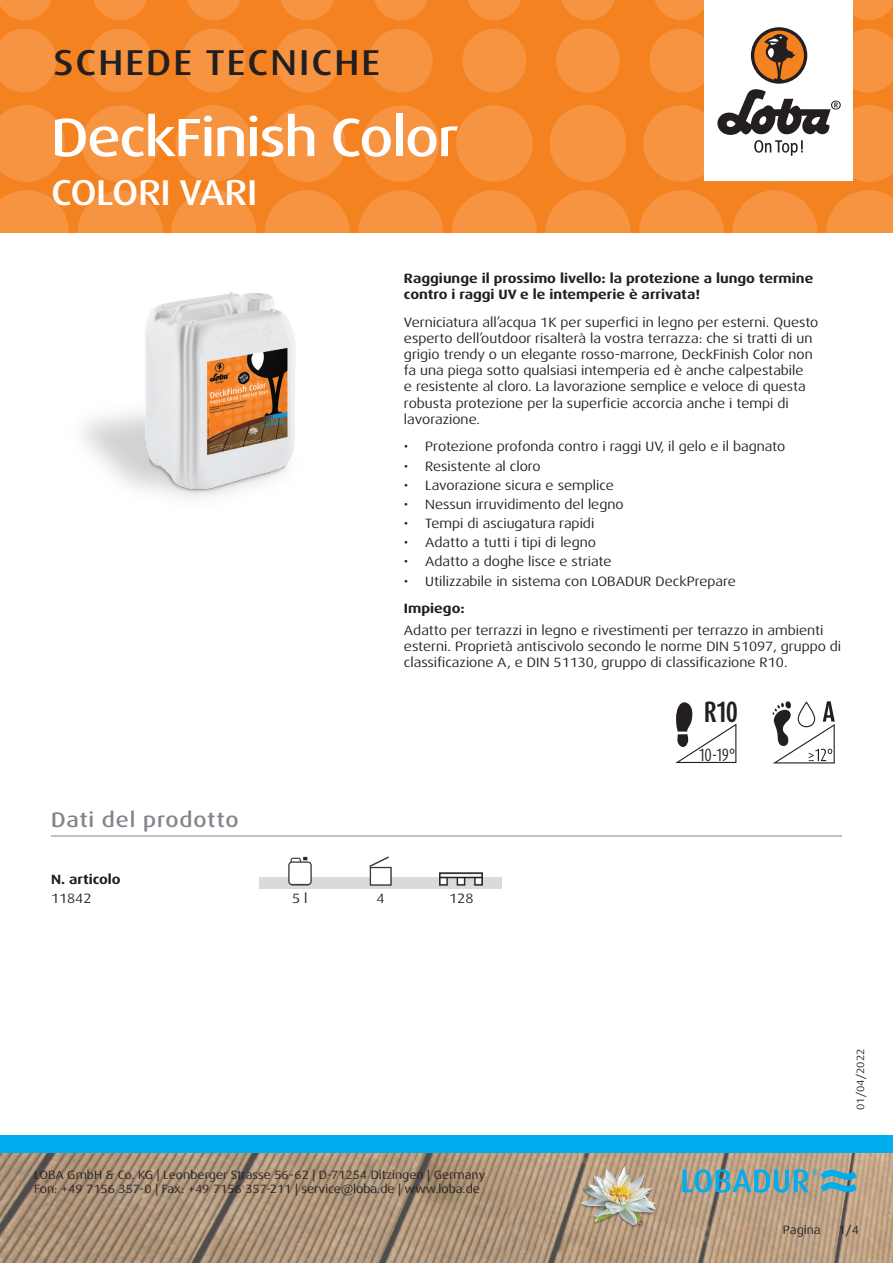
<style>
.page{position:relative;width:893px;height:1263px;background:#fff}
.page>*{position:absolute;margin:0;border:0;box-sizing:border-box;transform-origin:0 0}
.t1{font:500 expanded 54px "Dax Pro";letter-spacing:-.025em;color:#fff}
.t2{font:500 expanded 36px "Dax Pro";letter-spacing:.06em;color:#231f20}
.t3{font:500 expanded 36px "Dax Pro";letter-spacing:-.015em;color:#fff}
.Logos_Erweiterung{font:700 24.15px "Dax Compact OT";color:#231f20}
.Titel_grau{font:500 expanded 21px "Dax Pro";letter-spacing:.04em;color:#82858b}
.Logos_Erweiterung-2{font:14.55px "Dax Compact OT";color:#231f20}
.Text{font:expanded 13.5px/16.2px "Dax Pro";color:#231f20}
.Text_Bold{font:700 expanded 13.5px/16.2px "Dax Pro";color:#231f20}
.Text_zentriert{font:expanded 13.5px "Dax Pro";color:#231f20}
.t4{font:expanded 12px/14.4px "Dax Pro";color:#231f20}
.t5{font:expanded 10.5px "Dax Pro";color:#231f20}
</style>
<div class="page">
<div style="left:0;top:0;width:893px;height:233px;background:#f58220"></div>
<svg style="left:0;top:190px;width:69px;height:43px"></svg>
<svg style="left:78px;top:190px;width:85px;height:85px;fill:#f69441"></svg>
<svg style="left:171px;top:190px;width:85px;height:85px;fill:#f69441"></svg>
<svg style="left:265px;top:190px;width:85px;height:85px;fill:#f69441"></svg>
<svg style="left:358px;top:190px;width:85px;height:85px;fill:#f69441"></svg>
<svg style="left:545px;top:190px;width:85px;height:85px;fill:#f69441"></svg>
<svg style="left:452px;top:190px;width:85px;height:85px;fill:#f69441"></svg>
<svg style="left:732px;top:190px;width:85px;height:85px;fill:#f69441"></svg>
<svg style="left:639px;top:190px;width:85px;height:85px;fill:#f69441"></svg>
<svg style="left:826px;top:190px;width:67px;height:43px"></svg>
<svg style="left:0;top:105px;width:65px;height:77px"></svg>
<svg style="left:82px;top:105px;width:76px;height:77px"></svg>
<svg style="left:175px;top:105px;width:77px;height:77px"></svg>
<svg style="left:269px;top:105px;width:76px;height:77px"></svg>
<svg style="left:456px;top:105px;width:77px;height:77px"></svg>
<svg style="left:362px;top:105px;width:77px;height:77px"></svg>
<svg style="left:550px;top:105px;width:76px;height:77px"></svg>
<svg style="left:0;top:29px;width:56px;height:63px"></svg>
<svg style="left:182px;top:29px;width:64px;height:63px"></svg>
<svg style="left:88px;top:29px;width:64px;height:63px"></svg>
<svg style="left:275px;top:29px;width:64px;height:63px"></svg>
<svg style="left:462px;top:29px;width:64px;height:63px"></svg>
<svg style="left:369px;top:29px;width:64px;height:63px"></svg>
<svg style="left:556px;top:29px;width:64px;height:63px"></svg>
<svg style="left:0;top:0;width:51px;height:20px"></svg>
<svg style="left:187px;top:0;width:53px;height:20px"></svg>
<svg style="left:468px;top:0;width:53px;height:20px"></svg>
<svg style="left:655px;top:0;width:49px;height:20px"></svg>
<svg style="left:93px;top:0;width:54px;height:20px"></svg>
<svg style="left:374px;top:0;width:54px;height:20px"></svg>
<svg style="left:281px;top:0;width:53px;height:20px"></svg>
<svg style="left:561px;top:0;width:54px;height:20px"></svg>
<svg style="left:853px;top:0;width:40px;height:20px"></svg>
<img style="left:0;top:1152px;width:893px;height:111px">
<div style="left:0;top:1135px;width:893px;height:17px;background:#00aeef"></div>
<div style="left:704px;top:0;width:149px;height:181px;background:#fff"></div>
<svg style="left:643px;top:29px;width:250px;height:153px"></svg>
<img style="left:578px;top:1161px;width:82px;height:81px">
<svg style="left:682px;top:1169px;width:175px;height:24px;background:#6ca4af"></svg>
<hr style="left:51px;top:836px;width:791px;height:1px;background:#82858b">
<img style="left:259px;top:856px;width:243px;height:22px">
<img style="left:259px;top:878px;width:243px;height:10px">
<img style="left:83px;top:272px;width:239px;height:225px">
<svg style="left:675px;top:702px;width:61px;height:61px"></svg>
<svg style="left:772px;top:701px;width:63px;height:62px"></svg>
<div style="left:798px;top:702px;width:17px;height:25px;border:1px solid #231f20;border-radius:8px"></div>
<h2 class="t2" style="left:53px;top:40px;width:328px">SCHEDE TECNICHE</h2>
<p class="t1" style="left:51px;top:103px;width:409px">DeckFinish Color</p>
<h2 class="t3" style="left:51px;top:169px;width:208px">COLORI VARI</h2>
<p class="Titel_grau" style="left:51px;top:806px;width:189px">Dati del prodotto</p>
<p class="Text_Bold" style="left:404px;top:270px;width:411px">Raggiunge il prossimo livello: la protezione a lungo termine contro i raggi UV e le intemperie è arrivata!</p>
<p class="Text" style="left:404px;top:314px;width:416px">Verniciatura all’acqua 1K per superfici in legno per esterni. Questo esperto dell’outdoor risalterà la vostra terrazza: che si tratti di un grigio trendy o un elegante rosso-marrone, DeckFinish Color non fa una piega sotto qualsiasi intemperia ed è anche calpestabile<br>e resistente al cloro. La lavorazione semplice e veloce di questa robusta protezione per la superficie accorcia anche i tempi di lavorazione.</p>
<p class="Text" style="left:404px;top:439px;width:383px">• Protezione profonda contro i raggi UV, il gelo e il bagnato</p>
<p class="Text" style="left:404px;top:458px;width:138px">• Resistente al cloro</p>
<p class="Text" style="left:404px;top:477px;width:211px">• Lavorazione sicura e semplice</p>
<p class="Text" style="left:404px;top:496px;width:221px">• Nessun irruvidimento del legno</p>
<p class="Text" style="left:404px;top:515px;width:192px">• Tempi di asciugatura rapidi</p>
<p class="Text" style="left:404px;top:535px;width:194px">• Adatto a tutti i tipi di legno</p>
<p class="Text" style="left:404px;top:554px;width:209px">• Adatto a doghe lisce e striate</p>
<p class="Text" style="left:404px;top:573px;width:334px">• Utilizzabile in sistema con LOBADUR DeckPrepare</p>
<p class="Text_Bold" style="left:404px;top:601px;width:62px">Impiego:</p>
<p class="Text" style="left:404px;top:622px;width:439px">Adatto per terrazzi in legno e rivestimenti per terrazzo in ambienti esterni. Proprietà antiscivolo secondo le norme DIN 51097, gruppo di classificazione A, e DIN 51130, gruppo di classificazione R10.</p>
<p class="Logos_Erweiterung" style="left:704px;top:696px;width:36px">R10</p>
<p class="Logos_Erweiterung-2" style="left:699px;top:745px;width:38px">10-19°</p>
<p class="Text_Bold" style="left:51px;top:871px;width:71px">N. articolo</p>
<p class="Text" style="left:51px;top:890px;width:42px">11842</p>
<p class="Text_zentriert" style="left:292px;top:890px;width:17px">5 l</p>
<p class="Text_zentriert" style="left:377px;top:890px;width:10px">4</p>
<p class="Text_zentriert" style="left:449px;top:890px;width:26px">128</p>
<p class="t4" style="left:34px;top:1167px;width:453px">LOBA GmbH &amp; Co. KG | Leonberger Strasse 56-62 | D-71254 Ditzingen | Germany<br>Fon: +49 7156 357-0 | Fax: +49 7156 357-211 | service@loba.de | www.loba.de</p>
<p class="t5" style="left:854px;top:1110px;width:63px;rotate:-90deg">01/04/2022</p>
<p class="t4" style="left:783px;top:1223px;width:39px">Pagina</p>
<p class="t4" style="left:838px;top:1223px;width:22px">1/4</p>
</div>
